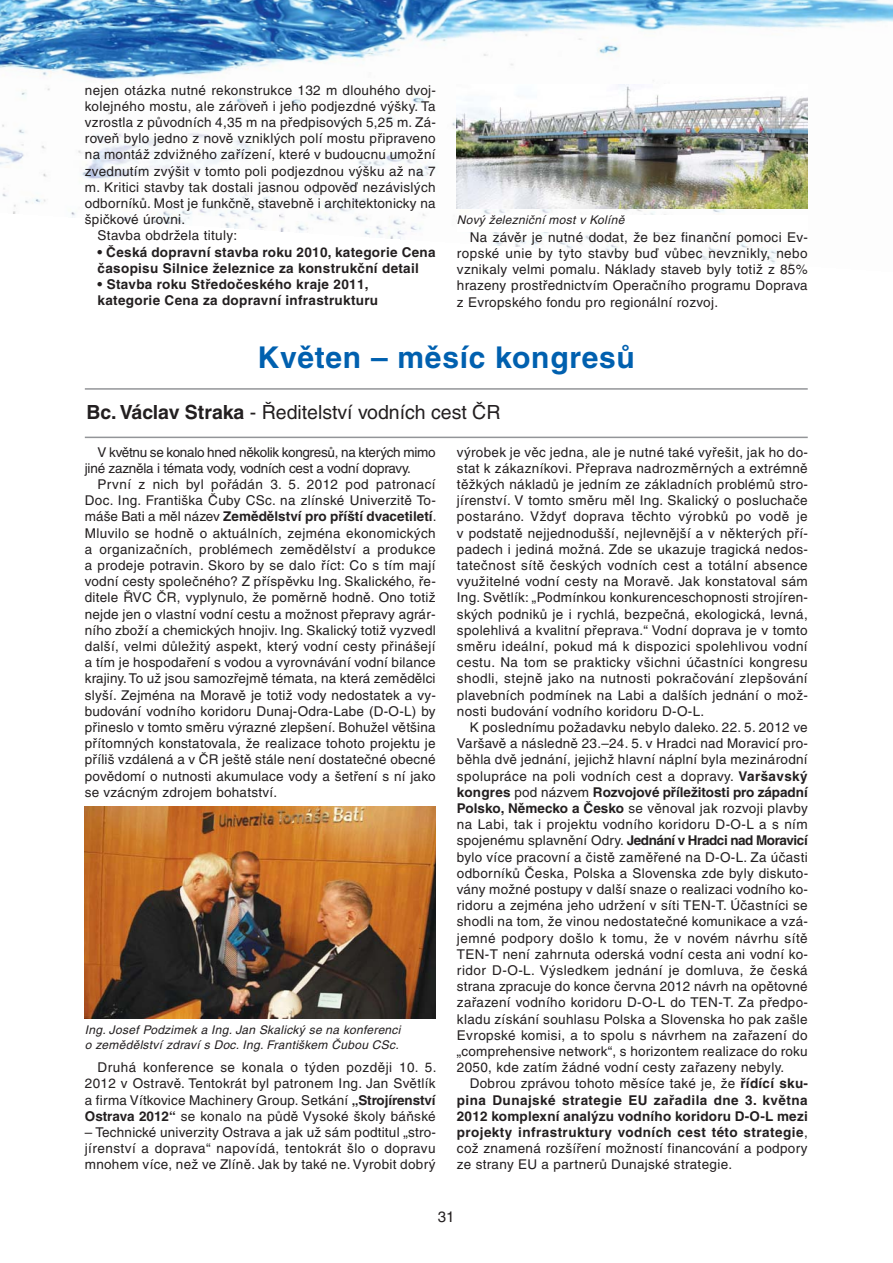
<style>
.page{position:relative;width:893px;height:1263px;background:#fff}
.page>*{position:absolute;margin:0;border:0;box-sizing:border-box;transform-origin:0 0}
.t1{font:700 30px "Helvetica CE";letter-spacing:.025em;color:#0060af}
.t2{font:19.5px "Helvetica CE";color:#231f20}
.t3{font:15px "Helvetica CE";color:#231f20}
.t4{font:13.5px/16.2px "Helvetica CE";letter-spacing:.025em;color:#231f20;text-align:justify}
.t5{font:700 13.5px/16.2px "Helvetica CE";letter-spacing:.025em;color:#231f20}
.t6{font:13.5px/16.2px "Helvetica CE";letter-spacing:-.02em;color:#231f20}
.t7{font:italic 12px/14.4px "Helvetica CE";letter-spacing:.025em;color:#231f20}
.s1{font-weight:700}
.s2{font-weight:400}
</style>
<div class="page">
<img style="left:0;top:0;width:892px;height:266px">
<img style="left:457px;top:85px;width:351px;height:123px">
<div style="left:457px;top:216px;width:351px;height:16px;background:#fff"></div>
<hr style="left:85px;top:388px;width:723px;height:2px;background:#939598">
<hr style="left:85px;top:437px;width:723px;height:1px;background:#939598">
<img style="left:85px;top:806px;width:351px;height:212px">
<p class="t4" style="left:85px;top:83px;width:353px">nejen otázka nutné rekonstrukce 132 m dlouhého dvoj-</p>
<p class="t4" style="left:85px;top:99px;width:352px">kolejného mostu, ale zároveň i jeho podjezdné výšky. Ta</p>
<p class="t4" style="left:85px;top:116px;width:353px">vzrostla z původních 4,35 m na předpisových 5,25 m. Zá-</p>
<p class="t4" style="left:85px;top:132px;width:352px">roveň bylo jedno z nově vzniklých polí mostu připraveno</p>
<p class="t4" style="left:85px;top:148px;width:352px">na montáž zdvižného zařízení, které v budoucnu umožní</p>
<p class="t4" style="left:85px;top:164px;width:352px">zvednutím zvýšit v tomto poli podjezdnou výšku až na 7</p>
<p class="t4" style="left:85px;top:180px;width:352px">m. Kritici stavby tak dostali jasnou odpověď nezávislých</p>
<p class="t4" style="left:85px;top:197px;width:352px">odborníků. Most je funkčně, stavebně i architektonicky na</p>
<p class="t4" style="left:85px;top:213px;width:102px">špičkové úrovni.</p>
<p class="t4" style="left:98px;top:229px;width:141px">Stavba obdržela tituly:</p>
<p class="t5" style="left:98px;top:245px;width:340px">• Česká dopravní stavba roku 2010, kategorie Cena časopisu Silnice železnice za konstrukční detail</p>
<p class="t5" style="left:98px;top:278px;width:282px">• Stavba roku Středočeského kraje 2011, kategorie Cena za dopravní infrastrukturu</p>
<p class="t7" style="left:457px;top:214px;width:169px">Nový železniční most v Kolíně</p>
<p class="t4" style="left:457px;top:230px;width:353px;text-indent:13px">Na závěr je nutné dodat, že bez finanční pomoci Ev&shy;ropské unie by tyto stavby buď vůbec nevznikly, nebo vznikaly velmi pomalu. Náklady staveb byly totiž z 85% hrazeny prostřednictvím Operačního programu Doprava z Evropského fondu pro regionální rozvoj.</p>
<h1 class="t1" style="left:258px;top:346px;width:379px">Květen – měsíc kongresů</h1>
<h2 class="t2" style="left:86px;top:405px;width:416px"><span class="s1">Bc. Václav Straka</span> - Ředitelství vodních cest ČR</h2>
<p class="t6" style="left:85px;top:445px;width:352px;text-indent:13px">V květnu se konalo hned několik kongresů, na kterých mimo jiné zazněla i témata vody, vodních cest a vodní dopravy.</p>
<p class="t4" style="left:85px;top:477px;width:353px;text-indent:13px">První z nich byl pořádán 3. 5. 2012 pod patronací Doc. Ing. Františka Čuby CSc. na zlínské Univerzitě To&shy;máše Bati a měl název <span class="s1">Zemědělství pro příští dvacetiletí</span>.<br>Mluvilo se hodně o aktuálních, zejména ekonomických a organizačních, problémech zemědělství a produkce a prodeje potravin. Skoro by se dalo říct: Co s tím mají vodní cesty společného? Z příspěvku Ing. Skalického, ře&shy;ditele ŘVC ČR, vyplynulo, že poměrně hodně. Ono totiž nejde jen o vlastní vodní cestu a možnost přepravy agrár&shy;ního zboží a chemických hnojiv. Ing. Skalický totiž vyzvedl další, velmi důležitý aspekt, který vodní cesty přinášejí a tím je hospodaření s vodou a vyrovnávání vodní bilance krajiny. To už jsou samozřejmě témata, na která zemědělci slyší. Zejména na Moravě je totiž vody nedostatek a vy&shy;budování vodního koridoru Dunaj-Odra-Labe (D-O-L) by přineslo v tomto směru výrazné zlepšení. Bohužel většina přítomných konstatovala, že realizace tohoto projektu je příliš vzdálená a v ČR ještě stále není dostatečné obecné povědomí o nutnosti akumulace vody a šetření s ní jako se vzácným zdrojem bohatství.</p>
<p class="t7" style="left:85px;top:1024px;width:317px">Ing. Josef Podzimek a Ing. Jan Skalický se na konferenci o zemědělství zdraví s Doc. Ing. Františkem Čubou CSc.</p>
<p class="t4" style="left:85px;top:1061px;width:353px;text-indent:13px">Druhá konference se konala o týden později 10. 5.<br>2012 v Ostravě. Tentokrát byl patronem Ing. Jan Světlík a firma Vítkovice Machinery Group. Setkání <span class="s1">„Strojírenství Ostrava 2012“</span> se konalo na půdě Vysoké školy báňské</p>
<p class="t4" style="left:85px;top:1125px;width:353px">– Technické univerzity Ostrava a jak už sám podtitul „stro&shy;jírenství a doprava“ napovídá, tentokrát šlo o dopravu mnohem více, než ve Zlíně. Jak by také ne. Vyrobit dobrý</p>
<p class="t4" style="left:457px;top:445px;width:353px">výrobek je věc jedna, ale je nutné také vyřešit, jak ho do&shy;stat k zákazníkovi. Přeprava nadrozměrných a extrémně těžkých nákladů je jedním ze základních problémů stro&shy;jírenství. V tomto směru měl Ing. Skalický o posluchače postaráno. Vždyť doprava těchto výrobků po vodě je v podstatě nejjednodušší, nejlevnější a v některých pří&shy;padech i jediná možná. Zde se ukazuje tragická nedos&shy;tatečnost sítě českých vodních cest a totální absence využitelné vodní cesty na Moravě. Jak konstatoval sám Ing. Světlík: „Podmínkou konkurenceschopnosti strojíren&shy;ských podniků je i rychlá, bezpečná, ekologická, levná, spolehlivá a kvalitní přeprava.“ Vodní doprava je v tomto směru ideální, pokud má k dispozici spolehlivou vodní cestu. Na tom se prakticky všichni účastníci kongresu shodli, stejně jako na nutnosti pokračování zlepšování plavebních podmínek na Labi a dalších jednání o mož&shy;nosti budování vodního koridoru D-O-L.</p>
<p class="t4" style="left:457px;top:720px;width:353px;text-indent:13px">K poslednímu požadavku nebylo daleko. 22. 5. 2012 ve Varšavě a následně 23.–24. 5. v Hradci nad Moravicí pro&shy;běhla dvě jednání, jejichž hlavní náplní byla mezinárodní spolupráce na poli vodních cest a dopravy. <span class="s1">Varšavský kongres</span> pod názvem <span class="s1">Rozvojové příležitosti pro západní Polsko, Německo a Česko</span> se věnoval jak rozvoji plavby na Labi, tak i projektu vodního koridoru D-O-L a s ním spojenému splavnění Odry. <span class="s1">Jednání v Hradci nad Moravicí </span>bylo více pracovní a čistě zaměřené na D-O-L. Za účasti odborníků Česka, Polska a Slovenska zde byly diskuto&shy;vány možné postupy v další snaze o realizaci vodního ko&shy;ridoru a zejména jeho udržení v síti TEN-T. Účastníci se shodli na tom, že vinou nedostatečné komunikace a vzá&shy;jemné podpory došlo k tomu, že v novém návrhu sítě TEN-T není zahrnuta oderská vodní cesta ani vodní ko&shy;ridor D-O-L. Výsledkem jednání je domluva, že česká strana zpracuje do konce června 2012 návrh na opětovné zařazení vodního koridoru D-O-L do TEN-T. Za předpo&shy;kladu získání souhlasu Polska a Slovenska ho pak zašle Evropské komisi, a to spolu s návrhem na zařazení do „comprehensive network“, s horizontem realizace do roku 2050, kde zatím žádné vodní cesty zařazeny nebyly.</p>
<p class="t5" style="left:457px;top:1077px;width:353px;text-align:justify;text-indent:13px"><span class="s2">Dobrou zprávou tohoto měsíce také je, že</span> řídící sku&shy;pina Dunajské strategie EU zařadila dne 3. května 2012 komplexní analýzu vodního koridoru D-O-L mezi projekty infrastruktury vodních cest této strategie<span class="s2">, což znamená rozšíření možností financování a podpory ze strany EU a partnerů Dunajské strategie.</span></p>
<p class="t3" style="left:438px;top:1211px;width:18px">31</p>
</div>
